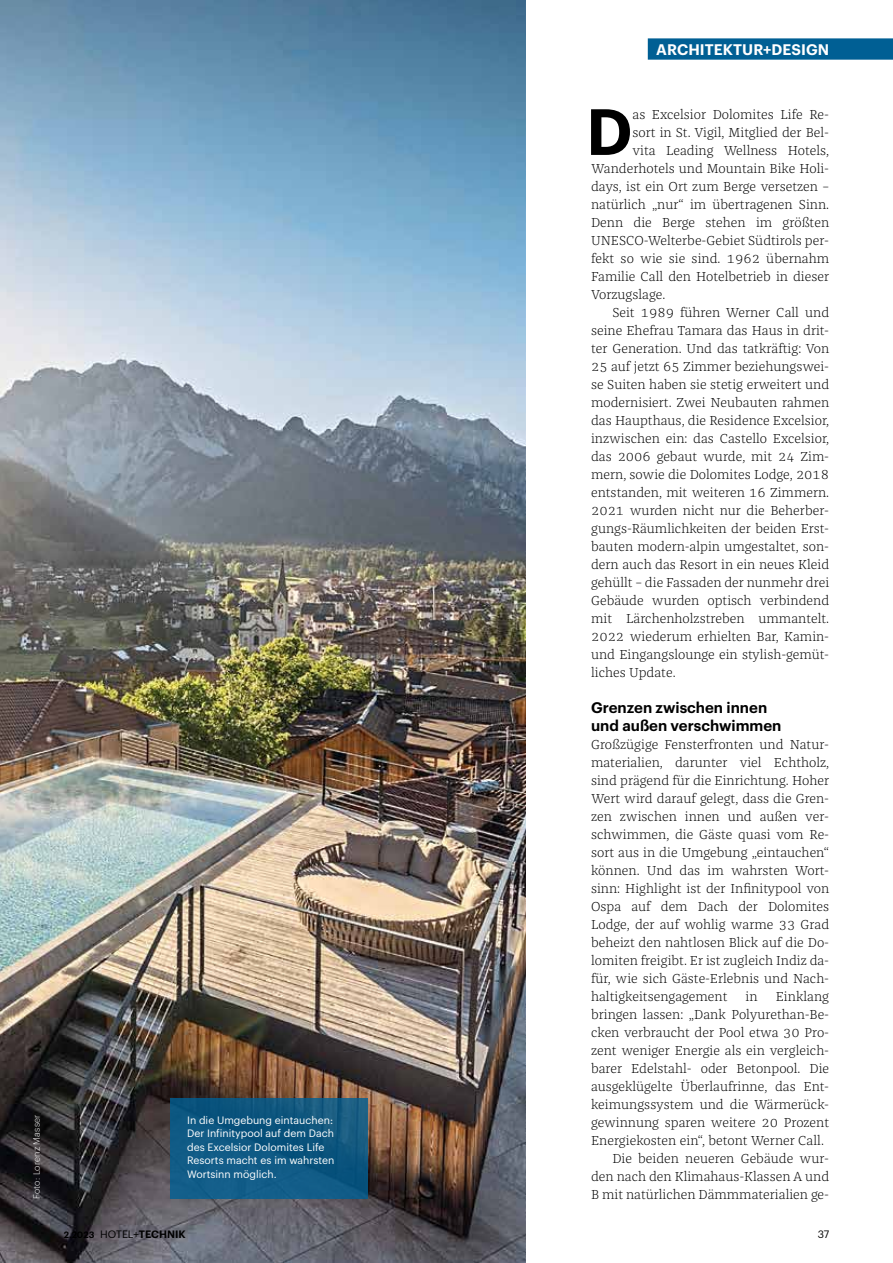
<style>
.page{position:relative;width:893px;height:1263px;background:#fff}
.page>*{position:absolute;margin:0;border:0;box-sizing:border-box;transform-origin:0 0}
.t1{font:600 63.9px "Graphik";color:#000}
.t2{font:600 15px/18px "Graphik";color:#000}
.t3{font:600 15px "Graphik";letter-spacing:.005em;color:#fff}
.t4{font:300 13.5px/18px "Franziska Pro";color:#000;text-align:justify}
.t5{font:10.5px/13.5px "Graphik";color:#fff}
.t6{font:600 10.5px "Graphik";color:#000}
.t7{font:10.5px "Graphik";color:#000}
.t8{font:300 9px "Graphik";letter-spacing:.02em;color:#fff}
.s1{font-size:9px}
.s2{font-weight:400}
</style>
<div class="page">
<img style="left:0;top:0;width:525px;height:1263px">
<div style="left:648px;top:38px;width:245px;height:22px;background:#005f94"></div>
<svg style="left:170px;top:1098px;width:198px;height:101px;background:#0f5882"></svg>
<p class="t8" style="left:30px;top:1199px;width:86px;rotate:-90deg">Foto: Lorenz Masser</p>
<p class="t5" style="left:187px;top:1112px;width:149px">In die Umgebung eintauchen:<br>Der Infinitypool auf dem Dach des Excelsior Dolomites Life<br>Resorts macht es im wahrsten<br>Wortsinn möglich.</p>
<p class="t6" style="left:64px;top:1226px;width:123px"><span class="s1">2.2023</span> <span class="s2">HOTEL+</span>TECHNIK</p>
<p class="t3" style="left:656px;top:38px;width:174px">ARCHITEKTUR+DESIGN</p>
<h1 class="t1" style="left:586px;top:83px;width:48px">D</h1>
<p class="t4" style="left:632px;top:105px;width:198px">as Excelsior Dolomites Life Re-</p>
<p class="t4" style="left:632px;top:123px;width:198px">sort in St. Vigil, Mitglied der Bel-</p>
<p class="t4" style="left:632px;top:141px;width:198px">vita Leading Wellness Hotels,</p>
<p class="t4" style="left:591px;top:159px;width:240px">Wanderhotels und Mountain Bike Holi-</p>
<p class="t4" style="left:591px;top:177px;width:240px">days, ist ein Ort zum Berge versetzen –</p>
<p class="t4" style="left:591px;top:195px;width:240px">natürlich „nur“ im übertragenen Sinn.</p>
<p class="t4" style="left:591px;top:213px;width:240px">Denn die Berge stehen im größten</p>
<p class="t4" style="left:591px;top:231px;width:240px">UNESCO-Welterbe-Gebiet Südtirols per-</p>
<p class="t4" style="left:591px;top:249px;width:240px">fekt so wie sie sind. 1962 übernahm</p>
<p class="t4" style="left:591px;top:267px;width:240px">Familie Call den Hotelbetrieb in dieser</p>
<p class="t4" style="left:591px;top:285px;width:76px">Vorzugslage.</p>
<p class="t4" style="left:612px;top:303px;width:218px">Seit 1989 führen Werner Call und</p>
<p class="t4" style="left:591px;top:321px;width:240px">seine Ehefrau Tamara das Haus in drit-</p>
<p class="t4" style="left:591px;top:339px;width:240px">ter Generation. Und das tatkräftig: Von</p>
<p class="t4" style="left:591px;top:357px;width:240px">25 auf jetzt 65 Zimmer beziehungswei-</p>
<p class="t4" style="left:591px;top:375px;width:240px">se Suiten haben sie stetig erweitert und</p>
<p class="t4" style="left:591px;top:393px;width:240px">modernisiert. Zwei Neubauten rahmen</p>
<p class="t4" style="left:591px;top:411px;width:240px">das Haupthaus, die Residence Excelsior,</p>
<p class="t4" style="left:591px;top:429px;width:240px">inzwischen ein: das Castello Excelsior,</p>
<p class="t4" style="left:591px;top:447px;width:240px">das 2006 gebaut wurde, mit 24 Zim-</p>
<p class="t4" style="left:591px;top:465px;width:240px">mern, sowie die Dolomites Lodge, 2018</p>
<p class="t4" style="left:591px;top:483px;width:240px">entstanden, mit weiteren 16 Zimmern.</p>
<p class="t4" style="left:591px;top:501px;width:240px">2021 wurden nicht nur die Beherber-</p>
<p class="t4" style="left:591px;top:519px;width:240px">gungs-Räumlichkeiten der beiden Erst-</p>
<p class="t4" style="left:591px;top:537px;width:240px">bauten modern-alpin umgestaltet, son-</p>
<p class="t4" style="left:591px;top:555px;width:240px">dern auch das Resort in ein neues Kleid</p>
<p class="t4" style="left:591px;top:573px;width:240px">gehüllt – die Fassaden der nunmehr drei</p>
<p class="t4" style="left:591px;top:591px;width:240px">Gebäude wurden optisch verbindend</p>
<p class="t4" style="left:591px;top:609px;width:240px">mit Lärchenholzstreben ummantelt.</p>
<p class="t4" style="left:591px;top:627px;width:240px">2022 wiederum erhielten Bar, Kamin-</p>
<p class="t4" style="left:591px;top:645px;width:240px">und Eingangslounge ein stylish-gemüt-</p>
<p class="t4" style="left:591px;top:663px;width:86px">liches Update.</p>
<p class="t2" style="left:591px;top:697px;width:192px">Grenzen zwischen innen und außen verschwimmen</p>
<p class="t4" style="left:591px;top:735px;width:240px">Großzügige Fensterfronten und Natur&shy;materialien, darunter viel Echtholz, sind prägend für die Einrichtung. Hoher Wert wird darauf gelegt, dass die Gren&shy;zen zwischen innen und außen ver&shy;schwimmen, die Gäste quasi vom Re&shy;sort aus in die Umgebung „eintauchen“ können. Und das im wahrsten Wort&shy;sinn: Highlight ist der Infinitypool von Ospa auf dem Dach der Dolomites Lodge, der auf wohlig warme 33 Grad beheizt den nahtlosen Blick auf die Do&shy;lomiten freigibt. Er ist zugleich Indiz da&shy;für, wie sich Gäste-Erlebnis und Nach&shy;haltigkeitsengagement</p>
<p class="t4" style="left:746px;top:987px;width:14px">in</p>
<p class="t4" style="left:776px;top:987px;width:55px">Einklang</p>
<p class="t4" style="left:591px;top:1005px;width:240px">bringen lassen: „Dank Polyurethan-Be-</p>
<p class="t4" style="left:591px;top:1023px;width:240px">cken verbraucht der Pool etwa 30 Pro-</p>
<p class="t4" style="left:591px;top:1041px;width:240px">zent weniger Energie als ein vergleich-</p>
<p class="t4" style="left:591px;top:1059px;width:240px">barer Edelstahl- oder Betonpool. Die</p>
<p class="t4" style="left:591px;top:1077px;width:240px">ausgeklügelte Überlaufrinne, das Ent-</p>
<p class="t4" style="left:591px;top:1095px;width:240px">keimungssystem und die Wärmerück-</p>
<p class="t4" style="left:591px;top:1113px;width:240px">gewinnung sparen weitere 20 Prozent</p>
<p class="t4" style="left:591px;top:1131px;width:234px">Energiekosten ein“, betont Werner Call.</p>
<p class="t4" style="left:612px;top:1149px;width:218px">Die beiden neueren Gebäude wur-</p>
<p class="t4" style="left:591px;top:1167px;width:240px">den nach den Klimahaus-Klassen A und</p>
<p class="t4" style="left:591px;top:1185px;width:240px">B mit natürlichen Dämmmaterialien ge-</p>
<p class="t7" style="left:818px;top:1226px;width:13px">37</p>
</div>
